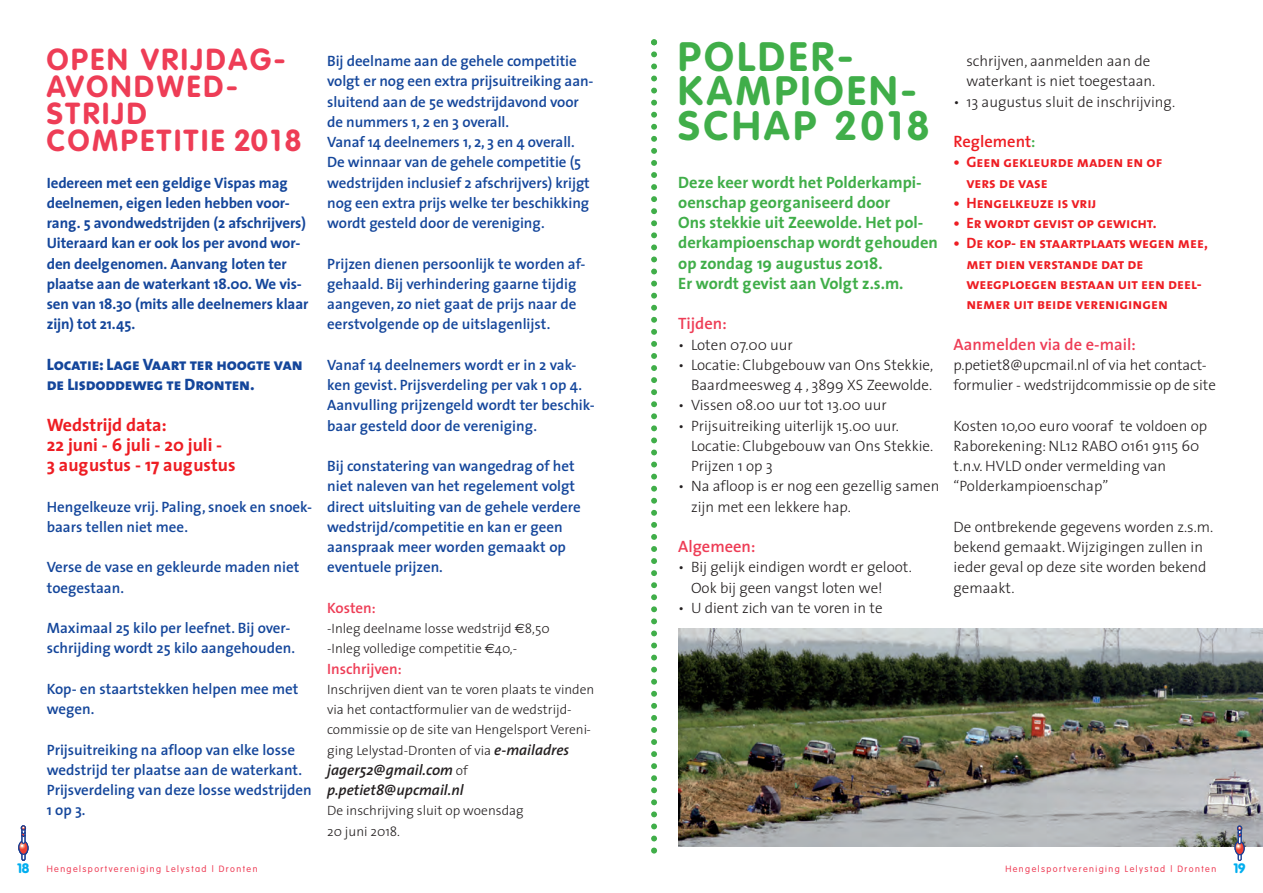
<style>
.page{position:relative;width:1263px;height:893px;background:#fff}
.page>*{position:absolute;margin:0;border:0;box-sizing:border-box;transform-origin:0 0}
.t1{font:700 40.5px/34.5px "VAG Rounded";letter-spacing:.09em;color:#40ae49}
.t2{font:700 30px/27px "VAG Rounded";letter-spacing:.09em;color:#ee3d56}
.t3{font:700 18px/20.2px "Thesis Sans";color:#ee1d23}
.t4{font:700 16.5px/20.2px "Thesis Sans";color:#40ae49}
.t5{font:16.5px/20.2px "The Sans Extra Bold Caps";letter-spacing:-.01em;color:#14469b}
.t6{font:600 16.5px "The Sans";color:#ee3d56}
.t7{font:600 16.5px "The Sans";color:#ee1d23}
.t8{font:600 15px/20.2px "The Sans";color:#14469b}
.t9{font:300 15px/20.2px "The Sans";color:#231f20}
.t10{font:700 15px/20.2px "Thesis Sans";letter-spacing:-.005em;color:#14469b}
.t11{font:15px/20.2px "The Sans Bold Caps";color:#ee1d23}
.t12{font:italic 600 15px/20.2px "The Sans";color:#231f20}
.t13{font:600 15px "The Sans";color:#ee3d56}
.t14{font:300 13.5px/20.2px "The Sans";color:#231f20}
.t15{font:900 13.5px "VAG Rounded";color:#00aeef}
.t16{font:300 9px "VAG Rounded";letter-spacing:.16em;color:#ee3d56}
.s1{font-family:"Euro Sans";font-weight:400}
.s2{font-weight:600;font-style:italic;font-size:15px}
.s3{font-weight:300;font-style:normal;font-size:13.5px}
.s4{color:#40ae49}
</style>
<div class="page">
<img style="left:678px;top:629px;width:585px;height:217px">
<div style="left:1238px;top:845px;width:4px;height:16px;border:1px solid #1b3f94"></div>
<svg style="left:1235px;top:841px;width:9px;height:14px"></svg>
<div style="left:1234px;top:841px;width:11px;height:14px;border:1px solid #1b3f94;border-radius:50%"></div>
<div style="left:1238px;top:828px;width:4px;height:16px;border:1px solid #1b3f94"></div>
<svg style="left:1237px;top:825px;width:5px;height:13px"></svg>
<div style="left:22px;top:845px;width:3px;height:16px;border:1px solid #1b3f94"></div>
<div style="left:18px;top:841px;width:11px;height:14px;border:1px solid #1b3f94;border-radius:50%"></div>
<div style="left:22px;top:844px;width:3px;height:16px;border:1px solid #1b3f94"></div>
<div style="left:18px;top:840px;width:11px;height:15px;border:1px solid #1b3f94;border-radius:50%"></div>
<svg style="left:19px;top:825px;width:9px;height:29px"></svg>
<svg style="left:651px;top:39px;width:6px;height:815px"></svg>
<h2 class="t2" style="left:47px;top:48px;width:256px">OPEN VRIJDAG-<br>AVONDWED-<br>STRIJD<br>COMPETITIE 2018</h2>
<p class="t10" style="left:47px;top:174px;width:263px">Iedereen met een geldige Vispas mag deelnemen, eigen leden hebben voor&shy;rang. 5 avondwedstrijden (2 afschrijvers)<br>Uiteraard kan er ook los per avond wor&shy;den deelgenomen. Aanvang loten ter plaatse aan de waterkant 18.00. We vis&shy;sen van 18.30 (mits alle deelnemers klaar zijn) tot 21.45.</p>
<p class="t5" style="left:47px;top:356px;width:257px">Locatie: Lage Vaart ter hoogte van de Lisdoddeweg te Dronten.</p>
<p class="t3" style="left:47px;top:416px;width:190px">Wedstrijd data:<br>22 juni - 6 juli - 20 juli -<br>3 augustus - 17 augustus</p>
<p class="t8" style="left:47px;top:498px;width:267px">Hengelkeuze vrij. Paling, snoek en snoek&shy;baars tellen niet mee.</p>
<p class="t8" style="left:47px;top:558px;width:254px">Verse de vase en gekleurde maden niet toegestaan.</p>
<p class="t8" style="left:47px;top:619px;width:250px">Maximaal 25 kilo per leefnet. Bij over&shy;schrijding wordt 25 kilo aangehouden.</p>
<p class="t8" style="left:47px;top:680px;width:253px">Kop- en staartstekken helpen mee met wegen.</p>
<p class="t8" style="left:47px;top:741px;width:267px">Prijsuitreiking na afloop van elke losse wedstrijd ter plaatse aan de waterkant.<br>Prijsverdeling van deze losse wedstrijden<br>1 op 3.</p>
<p class="t8" style="left:327px;top:52px;width:268px">Bij deelname aan de gehele competitie volgt er nog een extra prijsuitreiking aan&shy;sluitend aan de 5e wedstrijdavond voor de nummers 1, 2 en 3 overall.<br>Vanaf 14 deelnemers 1, 2, 3 en 4 overall.<br>De winnaar van de gehele competitie (5 wedstrijden inclusief 2 afschrijvers) krijgt nog een extra prijs welke ter beschikking wordt gesteld door de vereniging.</p>
<p class="t8" style="left:327px;top:255px;width:260px">Prijzen dienen persoonlijk te worden af&shy;gehaald. Bij verhindering gaarne tijdig aangeven, zo niet gaat de prijs naar de eerstvolgende op de uitslagenlijst.</p>
<p class="t8" style="left:327px;top:356px;width:269px">Vanaf 14 deelnemers wordt er in 2 vak&shy;ken gevist. Prijsverdeling per vak 1 op 4.<br>Aanvulling prijzengeld wordt ter beschik&shy;baar gesteld door de vereniging.</p>
<p class="t8" style="left:327px;top:457px;width:255px">Bij constatering van wangedrag of het niet naleven van het regelement volgt direct uitsluiting van de gehele verdere wedstrijd/competitie en kan er geen aanspraak meer worden gemaakt op eventuele prijzen.</p>
<p class="t13" style="left:327px;top:602px;width:50px">Kosten:</p>
<p class="t14" style="left:327px;top:620px;width:224px">-Inleg deelname losse wedstrijd <span class="s1">€</span>8,50 -Inleg volledige competitie <span class="s1">€</span>40,-</p>
<p class="t13" style="left:327px;top:663px;width:76px">Inschrijven:</p>
<p class="t14" style="left:327px;top:680px;width:269px">Inschrijven dient van te voren plaats te vinden via het contactformulier van de wedstrijd&shy;commissie op de site van Hengelsport Vereni&shy;ging Lelystad-Dronten of via <span class="s2">e-mailadres</span></p>
<p class="t12" style="left:327px;top:761px;width:142px">jager52@gmail.com <span class="s3">of </span>p.petiet8@upcmail.nl</p>
<p class="t14" style="left:327px;top:802px;width:198px">De inschrijving sluit op woensdag<br>20 juni 2018.</p>
<h1 class="t1" style="left:678px;top:42px;width:253px">POLDER-<br>KAMPIOEN-<br>SCHAP 2018</h1>
<p class="t4" style="left:678px;top:173px;width:261px">Deze keer wordt het Polderkampi&shy;oenschap georganiseerd door<br>Ons stekkie uit Zeewolde. Het pol&shy;derkampioenschap wordt gehouden op zondag 19 augustus 2018.<br>Er wordt gevist aan Volgt z.s.m.</p>
<p class="t6" style="left:678px;top:317px;width:50px">Tijden:</p>
<p class="t9" style="left:678px;top:336px;width:116px">• Loten 07.00 uur</p>
<p class="t9" style="left:678px;top:356px;width:256px;text-align:right">• Locatie: Clubgebouw van Ons Stekkie,<br>Baardmeesweg 4 , 3899 XS Zeewolde.</p>
<p class="t9" style="left:678px;top:397px;width:210px">• Vissen 08.00 uur tot 13.00 uur</p>
<p class="t9" style="left:691px;top:417px;width:244px;text-indent:-13px">• Prijsuitreiking uiterlijk 15.00 uur.<br>Locatie: Clubgebouw van Ons Stekkie.<br>Prijzen 1 op 3</p>
<p class="t9" style="left:691px;top:478px;width:250px;text-indent:-13px">• Na afloop is er nog een gezellig samen zijn met een lekkere hap.</p>
<p class="t6" style="left:678px;top:540px;width:79px">Algemeen:</p>
<p class="t9" style="left:691px;top:559px;width:222px;text-indent:-13px">• Bij gelijk eindigen wordt er geloot.<br>Ook bij geen vangst loten we!</p>
<p class="t9" style="left:678px;top:599px;width:206px">• U dient zich van te voren in te</p>
<p class="t9" style="left:966px;top:52px;width:190px">schrijven, aanmelden aan de waterkant is niet toegestaan.</p>
<p class="t9" style="left:954px;top:93px;width:223px">• 13 augustus sluit de inschrijving.</p>
<p class="t7" style="left:954px;top:135px;width:83px">Reglement<span class="s4">:</span></p>
<p class="t11" style="left:966px;top:154px;width:197px;text-indent:-13px">• Geen gekleurde maden en of vers de vase</p>
<p class="t11" style="left:954px;top:194px;width:144px">• Hengelkeuze is vrij</p>
<p class="t11" style="left:954px;top:214px;width:205px">• Er wordt gevist op gewicht.</p>
<p class="t11" style="left:966px;top:235px;width:243px;text-indent:-13px">• De kop- en staartplaats wegen mee, met dien verstande dat de weegploegen bestaan uit een deel&shy;nemer uit beide verenigingen</p>
<p class="t6" style="left:954px;top:337px;width:184px">Aanmelden via de e-mail:</p>
<p class="t9" style="left:954px;top:356px;width:264px">p.petiet8@upcmail.nl of via het contact&shy;formulier - wedstrijdcommissie op de site</p>
<p class="t9" style="left:954px;top:417px;width:255px">Kosten 10,00 euro vooraf te voldoen op Raborekening: NL12 RABO 0161 9115 60 t.n.v. HVLD onder vermelding van “Polderkampioenschap”</p>
<p class="t9" style="left:954px;top:518px;width:261px">De ontbrekende gegevens worden z.s.m. bekend gemaakt. Wijzigingen zullen in ieder geval op deze site worden bekend gemaakt.</p>
<p class="t15" style="left:17px;top:863px;width:14px">18</p>
<p class="t16" style="left:47px;top:865px;width:212px">Hengelsportvereniging Lelystad | Dronten</p>
<p class="t16" style="left:1005px;top:865px;width:212px">Hengelsportvereniging Lelystad | Dronten</p>
<p class="t15" style="left:1234px;top:863px;width:13px">19</p>
</div>
